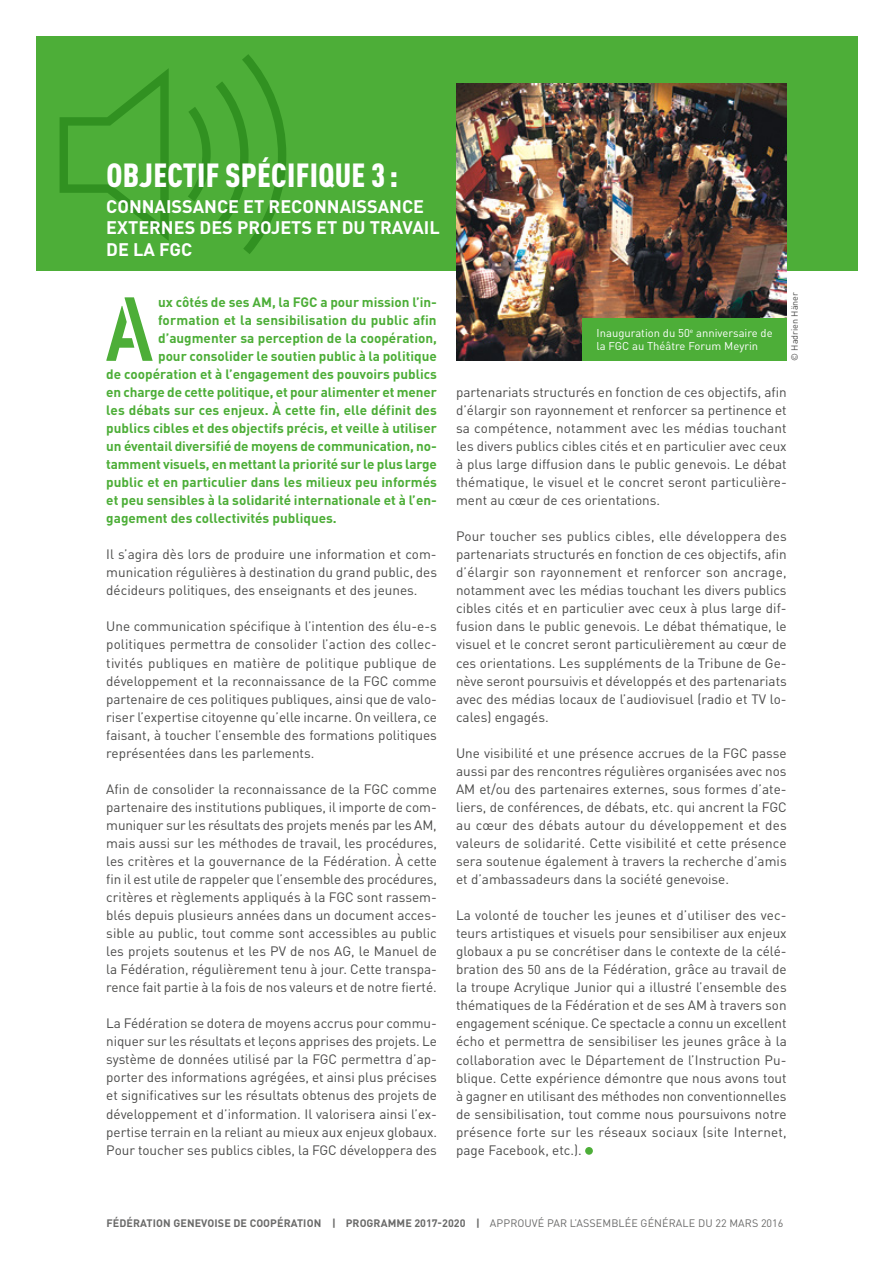
<style>
.page{position:relative;width:893px;height:1263px;background:#fff}
.page>*{position:absolute;margin:0;border:0;box-sizing:border-box;transform-origin:0 0}
.t1{font:90.75px "DIN Schablonierschrift";color:#4dae38}
.t2{font:900 condensed 33px "DINOT";letter-spacing:.01em;color:#fff}
.t3{font:700 18px/21.6px "DIN";color:#fff}
.t4{font:13.5px/18px "DINOT";color:#4a4a49;text-align:justify}
.t5{font:700 13.5px "DINOT";color:#4dae38}
.t6{font:11.25px/13.5px "DINOT";color:#fff}
.t7{font:700 10.8px "DINOT";letter-spacing:.01em;color:#6a6a69}
.t8{font:9px "DINOT";color:#4a4a49}
.s1{font-size:12.75px}
.s2{font-weight:400}
</style>
<div class="page">
<div style="left:36px;top:36px;width:821px;height:235px;background:#4dae38"></div>
<div style="left:585px;top:1147px;width:8px;height:8px;background:#4dae38;border-radius:50%"></div>
<img style="left:456px;top:84px;width:331px;height:277px">
<svg style="left:60px;top:68px;width:109px;height:173px"></svg>
<svg style="left:188px;top:54px;width:98px;height:200px"></svg>
<div style="left:583px;top:318px;width:204px;height:43px;background:#4dae38"></div>
<h2 class="t2" style="left:106px;top:154px;width:293px">OBJECTIF SPÉCIFIQUE 3 :</h2>
<h3 class="t3" style="left:106px;top:195px;width:335px">CONNAISSANCE ET RECONNAISSANCE<br>EXTERNES DES PROJETS ET DU TRAVAIL<br>DE LA FGC</h3>
<h1 class="t1" style="left:101px;top:281px;width:59px">A</h1>
<p class="t5" style="left:158px;top:293px;width:280px">ux côtés de ses AM, la FGC a pour mission l’in-</p>
<p class="t5" style="left:158px;top:311px;width:280px">formation et la sensibilisation du public afin</p>
<p class="t5" style="left:158px;top:329px;width:280px">d’augmenter sa perception de la coopération,</p>
<p class="t5" style="left:158px;top:347px;width:280px">pour consolider le soutien public à la politique</p>
<p class="t5" style="left:106px;top:365px;width:332px">de coopération et à l’engagement des pouvoirs publics</p>
<p class="t5" style="left:106px;top:383px;width:332px">en charge de cette politique, et pour alimenter et mener</p>
<p class="t5" style="left:106px;top:401px;width:332px">les débats sur ces enjeux. À cette fin, elle définit des</p>
<p class="t5" style="left:106px;top:419px;width:332px">publics cibles et des objectifs précis, et veille à utiliser</p>
<p class="t5" style="left:106px;top:437px;width:332px">un éventail diversifié de moyens de communication, no-</p>
<p class="t5" style="left:106px;top:455px;width:332px">tamment visuels, en mettant la priorité sur le plus large</p>
<p class="t5" style="left:106px;top:473px;width:332px">public et en particulier dans les milieux peu informés</p>
<p class="t5" style="left:106px;top:491px;width:332px">et peu sensibles à la solidarité internationale et à l’en-</p>
<p class="t5" style="left:106px;top:509px;width:232px">gagement des collectivités publiques.</p>
<p class="t4" style="left:106px;top:545px;width:332px">Il s’agira dès lors de produire une information et com&shy;munication régulières à destination du grand public, des décideurs politiques, des enseignants et des jeunes.</p>
<p class="t4" style="left:106px;top:617px;width:332px">Une communication spécifique à l’intention des élu-e-s politiques permettra de consolider l’action des collec&shy;tivités publiques en matière de politique publique de développement et la reconnaissance de la FGC comme partenaire de ces politiques publiques, ainsi que de valo&shy;riser l’expertise citoyenne qu’elle incarne. On veillera, ce faisant, à toucher l’ensemble des formations politiques représentées dans les parlements.</p>
<p class="t4" style="left:106px;top:780px;width:332px">Afin de consolider la reconnaissance de la FGC comme partenaire des institutions publiques, il importe de com&shy;muniquer sur les résultats des projets menés par les AM, mais aussi sur les méthodes de travail, les procédures, les critères et la gouvernance de la Fédération. À cette fin il est utile de rappeler que l’ensemble des procédures, critères et règlements appliqués à la FGC sont rassem&shy;blés depuis plusieurs années dans un document acces&shy;sible au public, tout comme sont accessibles au public les projets soutenus et les PV de nos AG, le Manuel de la Fédération, régulièrement tenu à jour. Cette transpa&shy;rence fait partie à la fois de nos valeurs et de notre fierté.</p>
<p class="t4" style="left:106px;top:1014px;width:332px">La Fédération se dotera de moyens accrus pour commu&shy;niquer sur les résultats et leçons apprises des projets. Le système de données utilisé par la FGC permettra d’ap&shy;porter des informations agrégées, et ainsi plus précises et significatives sur les résultats obtenus des projets de développement et d’information. Il valorisera ainsi l’ex&shy;pertise terrain en la reliant au mieux aux enjeux globaux.<br>Pour toucher ses publics cibles, la FGC développera des</p>
<p class="t6" style="left:597px;top:326px;width:178px">Inauguration du 50<sup>e</sup> anniversaire de la FGC au Théâtre Forum Meyrin</p>
<p class="t8" style="left:789px;top:361px;width:70px;rotate:-90deg">© Hadrien Häner</p>
<p class="t4" style="left:456px;top:383px;width:332px">partenariats structurés en fonction de ces objectifs, afin d’élargir son rayonnement et renforcer sa pertinence et sa compétence, notamment avec les médias touchant les divers publics cibles cités et en particulier avec ceux à plus large diffusion dans le public genevois. Le débat thématique, le visuel et le concret seront particulière&shy;ment au cœur de ces orientations.</p>
<p class="t4" style="left:456px;top:527px;width:332px">Pour toucher ses publics cibles, elle développera des partenariats structurés en fonction de ces objectifs, afin d’élargir son rayonnement et renforcer son ancrage, notamment avec les médias touchant les divers publics cibles cités et en particulier avec ceux à plus large dif&shy;fusion dans le public genevois. Le débat thématique, le visuel et le concret seront particulièrement au cœur de ces orientations. Les suppléments de la Tribune de Ge&shy;nève seront poursuivis et développés et des partenariats avec des médias locaux de l’audiovisuel (radio et TV lo&shy;cales) engagés.</p>
<p class="t4" style="left:456px;top:744px;width:332px">Une visibilité et une présence accrues de la FGC passe aussi par des rencontres régulières organisées avec nos AM et/ou des partenaires externes, sous formes d’ate&shy;liers, de conférences, de débats, etc. qui ancrent la FGC au cœur des débats autour du développement et des valeurs de solidarité. Cette visibilité et cette présence sera soutenue également à travers la recherche d’amis et d’ambassadeurs dans la société genevoise.</p>
<p class="t4" style="left:456px;top:906px;width:332px">La volonté de toucher les jeunes et d’utiliser des vec&shy;teurs artistiques et visuels pour sensibiliser aux enjeux globaux a pu se concrétiser dans le contexte de la célé&shy;bration des <span class="s1">50</span> ans de la Fédération, grâce au travail de la troupe Acrylique Junior qui a illustré l’ensemble des thématiques de la Fédération et de ses AM à travers son engagement scénique. Ce spectacle a connu un excellent écho et permettra de sensibiliser les jeunes grâce à la collaboration avec le Département de l’Instruction Pu&shy;blique. Cette expérience démontre que nous avons tout à gagner en utilisant des méthodes non conventionnelles de sensibilisation, tout comme nous poursuivons notre présence forte sur les réseaux sociaux (site Internet, page Facebook, etc.).</p>
<p class="t7" style="left:106px;top:1216px;width:679px">FÉDÉRATION GENEVOISE DE COOPÉRATION | PROGRAMME 2017-2020 | <span class="s2">APPROUVÉ PAR L’ASSEMBLÉE GÉNÉRALE DU 22 MARS 2016</span></p>
</div>
